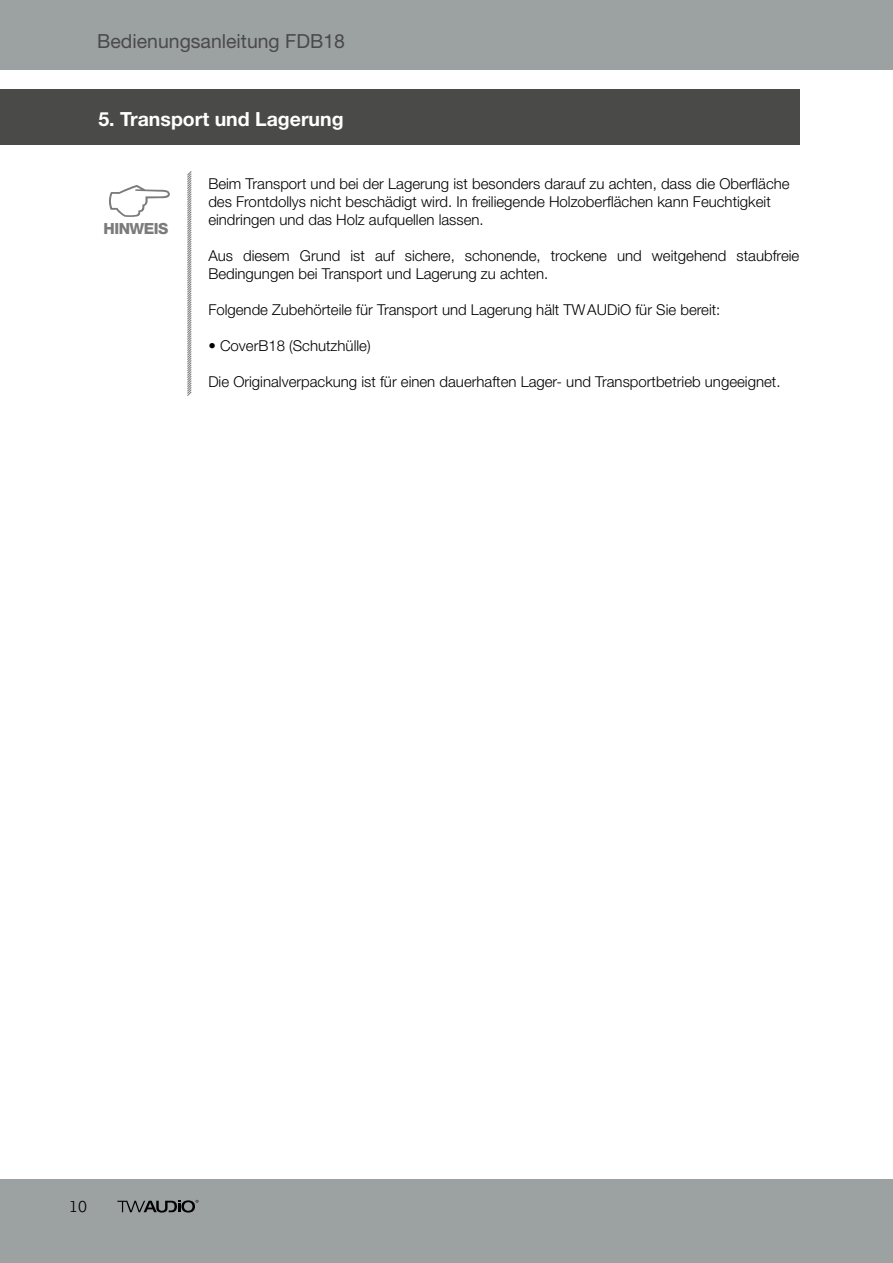
<style>
.page{position:relative;width:893px;height:1263px;background:#fff}
.page>*{position:absolute;margin:0;border:0;box-sizing:border-box;transform-origin:0 0}
.t1{font:19.5px "Helvetica Neue LT Std";color:#4a4a49}
.t2{font:700 19.5px "Helvetica Neue LT Std";color:#fff}
.t3{font:300 16.5px "Lexia";color:#000}
.t4{font:800 15.3px "Helvetica Neue LT Std";letter-spacing:-.035em;color:#7c7b7b}
.t5{font:300 15px/18px "Helvetica Neue LT Std";color:#000}
</style>
<div class="page">
<div style="left:0;top:0;width:893px;height:69px;background:#9ca1a2"></div>
<div style="left:0;top:1179px;width:893px;height:84px;background:#9ca1a2"></div>
<svg style="left:117px;top:1200px;width:81px;height:12px"></svg>
<div style="left:0;top:89px;width:144px;height:55px;background:#4a4a49"></div>
<div style="left:81px;top:89px;width:718px;height:55px;background:#4a4a49"></div>
<svg style="left:109px;top:185px;width:61px;height:32px"></svg>
<svg style="left:187px;top:171px;width:5px;height:225px"></svg>
<h1 class="t1" style="left:97px;top:29px;width:249px">Bedienungsanleitung FDB18</h1>
<h1 class="t2" style="left:98px;top:107px;width:247px">5. Transport und Lagerung</h1>
<p class="t4" style="left:104px;top:219px;width:66px">HINWEIS</p>
<p class="t5" style="left:208px;top:174px;width:583px">Beim Transport und bei der Lagerung ist besonders darauf zu achten, dass die Oberfläche des Frontdollys nicht beschädigt wird. In freiliegende Holzoberflächen kann Feuchtigkeit eindringen und das Holz aufquellen lassen.</p>
<p class="t5" style="left:208px;top:246px;width:593px">Aus diesem Grund ist auf sichere, schonende, trockene und weitgehend staubfreie<br>Bedingungen bei Transport und Lagerung zu achten.</p>
<p class="t5" style="left:208px;top:300px;width:514px">Folgende Zubehörteile für Transport und Lagerung hält TWAUDiO für Sie bereit:</p>
<p class="t5" style="left:208px;top:336px;width:164px">• CoverB18 (Schutzhülle)</p>
<p class="t5" style="left:208px;top:372px;width:574px">Die Originalverpackung ist für einen dauerhaften Lager- und Transportbetrieb ungeeignet.</p>
<p class="t3" style="left:69px;top:1196px;width:19px">10</p>
</div>
